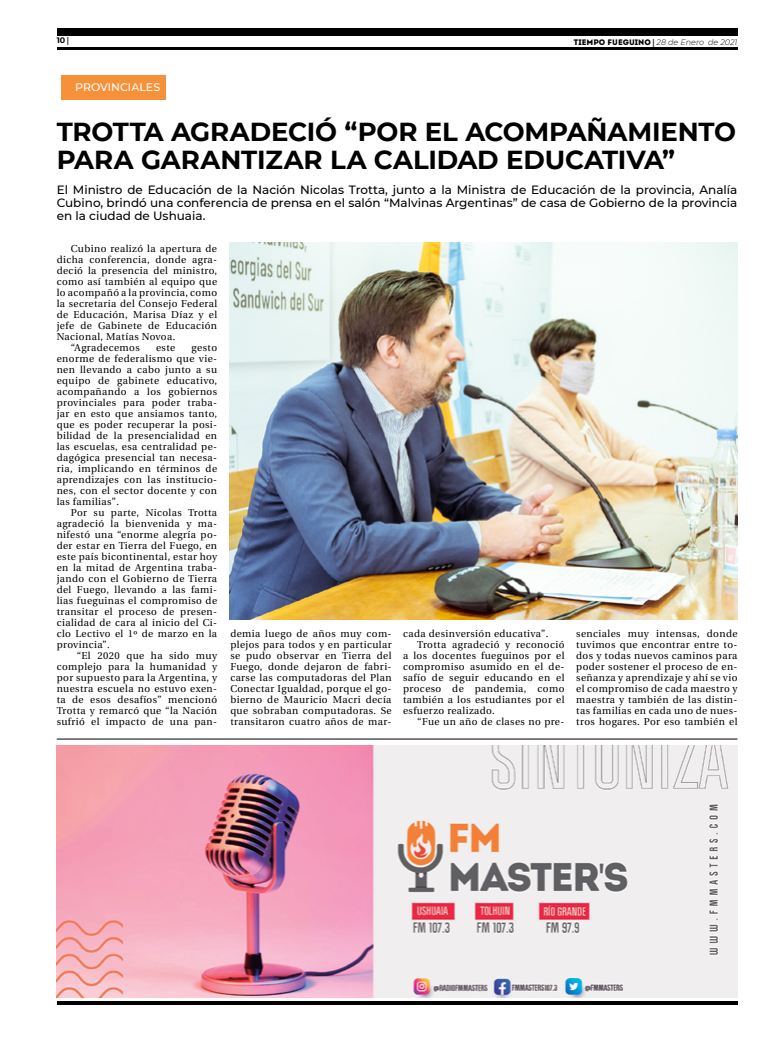
<style>
.page{position:relative;width:780px;height:1049px;background:#fff}
.page>*{position:absolute;margin:0;border:0;box-sizing:border-box;transform-origin:0 0}
.t1{font:700 26px/28px "Montserrat";letter-spacing:-.005em;color:#000}
.t2{font:500 12px/13px "Montserrat";color:#000;text-align:justify}
.t3{font:500 11px "Montserrat";color:#fff}
.t4{font:10px/11px "Utopia";letter-spacing:.04em;color:#000;text-align:justify}
.t5{font:italic 300 8px "Montserrat";color:#000}
.t6{font:700 8px "Montserrat";color:#000}
.s1{font-family:"Utopia"}
.s2{font-family:"Intro";font-weight:400;font-style:normal}
.s3{font-family:"Utopia";font-weight:700;font-style:normal}
</style>
<div class="page">
<hr style="left:57px;top:48px;width:680px;height:2px;background:#000">
<div style="left:57px;top:28px;width:680px;height:7px;background:#000"></div>
<hr style="left:57px;top:1001px;width:680px;height:4px;background:#000">
<img style="left:57px;top:746px;width:680px;height:252px">
<hr style="left:57px;top:738px;width:680px;height:1px;background:#000">
<div style="left:61px;top:75px;width:105px;height:25px;background:#f79139"></div>
<img style="left:230px;top:242px;width:507px;height:377px">
<p class="t6" style="left:57px;top:34px;width:14px">10 <span class="s1">|</span></p>
<p class="t3" style="left:75px;top:80px;width:86px">PROVINCIALES</p>
<p class="t5" style="left:574px;top:36px;width:165px"><span class="s2">TIEMPO FUEGUINO</span> <span class="s3">|</span> 28 de Enero de 2021</p>
<h1 class="t1" style="left:57px;top:116px;width:681px">TROTTA AGRADECIÓ “POR EL ACOMPAÑAMIENTO<br>PARA GARANTIZAR LA CALIDAD EDUCATIVA”</h1>
<p class="t2" style="left:57px;top:183px;width:682px">El Ministro de Educación de la Nación Nicolas Trotta, junto a la Ministra de Educación de la provincia, Analía Cubino, brindó una conferencia de prensa en el salón “Malvinas Argentinas” de casa de Gobierno de la provincia en la ciudad de Ushuaia.</p>
<p class="t4" style="left:71px;top:243px;width:148px">Cubino realizó la apertura de</p>
<p class="t4" style="left:57px;top:254px;width:162px">dicha conferencia, donde agra-</p>
<p class="t4" style="left:57px;top:265px;width:162px">deció la presencia del ministro,</p>
<p class="t4" style="left:57px;top:276px;width:162px">como así también al equipo que</p>
<p class="t4" style="left:57px;top:287px;width:162px">lo acompañó a la provincia, como</p>
<p class="t4" style="left:57px;top:298px;width:162px">la secretaria del Consejo Federal</p>
<p class="t4" style="left:57px;top:309px;width:162px">de Educación, Marisa Díaz y el</p>
<p class="t4" style="left:57px;top:320px;width:162px">jefe de Gabinete de Educación</p>
<p class="t4" style="left:57px;top:331px;width:120px">Nacional, Matías Novoa.</p>
<p class="t4" style="left:71px;top:342px;width:70px">“Agradecemos</p>
<p class="t4" style="left:156px;top:342px;width:21px">este</p>
<p class="t4" style="left:57px;top:342px;width:162px;text-indent:135px">gesto enorme de federalismo que vie&shy;nen llevando a cabo junto a su equipo de gabinete educativo, acompañando a los gobiernos provinciales para poder traba&shy;jar en esto que ansiamos tanto, que es poder recuperar la posi&shy;bilidad de la presencialidad en las escuelas, esa centralidad pe&shy;dagógica presencial tan necesa&shy;ria, implicando en términos de aprendizajes con las institucio&shy;nes, con el sector docente y con las familias”.</p>
<p class="t4" style="left:57px;top:507px;width:162px;text-indent:14px">Por su parte, Nicolas Trotta agradeció la bienvenida y ma&shy;nifestó una “enorme alegría po&shy;der estar en Tierra del Fuego, en este país bicontinental, estar hoy en la mitad de Argentina traba&shy;jando con el Gobierno de Tierra del Fuego, llevando a las fami&shy;lias fueguinas el compromiso de transitar el proceso de presen&shy;cialidad de cara al inicio del Ci&shy;clo Lectivo el 1º de marzo en la provincia”.</p>
<p class="t4" style="left:57px;top:650px;width:162px;text-indent:20px">“El 2020 que ha sido muy complejo para la humanidad y por supuesto para la Argentina, y nuestra escuela no estuvo exen&shy;ta de esos desafíos” mencionó Trotta y remarcó que “la Nación sufrió el impacto de una pan-</p>
<p class="t4" style="left:230px;top:628px;width:163px">demia luego de años muy com&shy;plejos para todos y en particular se pudo observar en Tierra del Fuego, donde dejaron de fabri&shy;carse las computadoras del Plan Conectar Igualdad, porque el go&shy;bierno de Mauricio Macri decía que sobraban computadoras. Se transitaron cuatro años de mar-</p>
<p class="t4" style="left:403px;top:628px;width:147px">cada desinversión educativa”.</p>
<p class="t4" style="left:417px;top:639px;width:149px">Trotta agradeció y reconoció</p>
<p class="t4" style="left:403px;top:650px;width:163px">a los docentes fueguinos por el</p>
<p class="t4" style="left:403px;top:661px;width:163px">compromiso asumido en el de-</p>
<p class="t4" style="left:403px;top:672px;width:163px">safío de seguir educando en el</p>
<p class="t4" style="left:403px;top:683px;width:163px">proceso de pandemia, como</p>
<p class="t4" style="left:403px;top:694px;width:163px">también a los estudiantes por el</p>
<p class="t4" style="left:403px;top:705px;width:93px">esfuerzo realizado.</p>
<p class="t4" style="left:417px;top:716px;width:149px">“Fue un año de clases no pre-</p>
<p class="t4" style="left:576px;top:628px;width:163px">senciales muy intensas, donde tuvimos que encontrar entre to&shy;dos y todas nuevos caminos para poder sostener el proceso de en&shy;señanza y aprendizaje y ahí se vio el compromiso de cada maestro y maestra y también de las distin&shy;tas familias en cada uno de nues&shy;tros hogares. Por eso también el</p>
</div>
